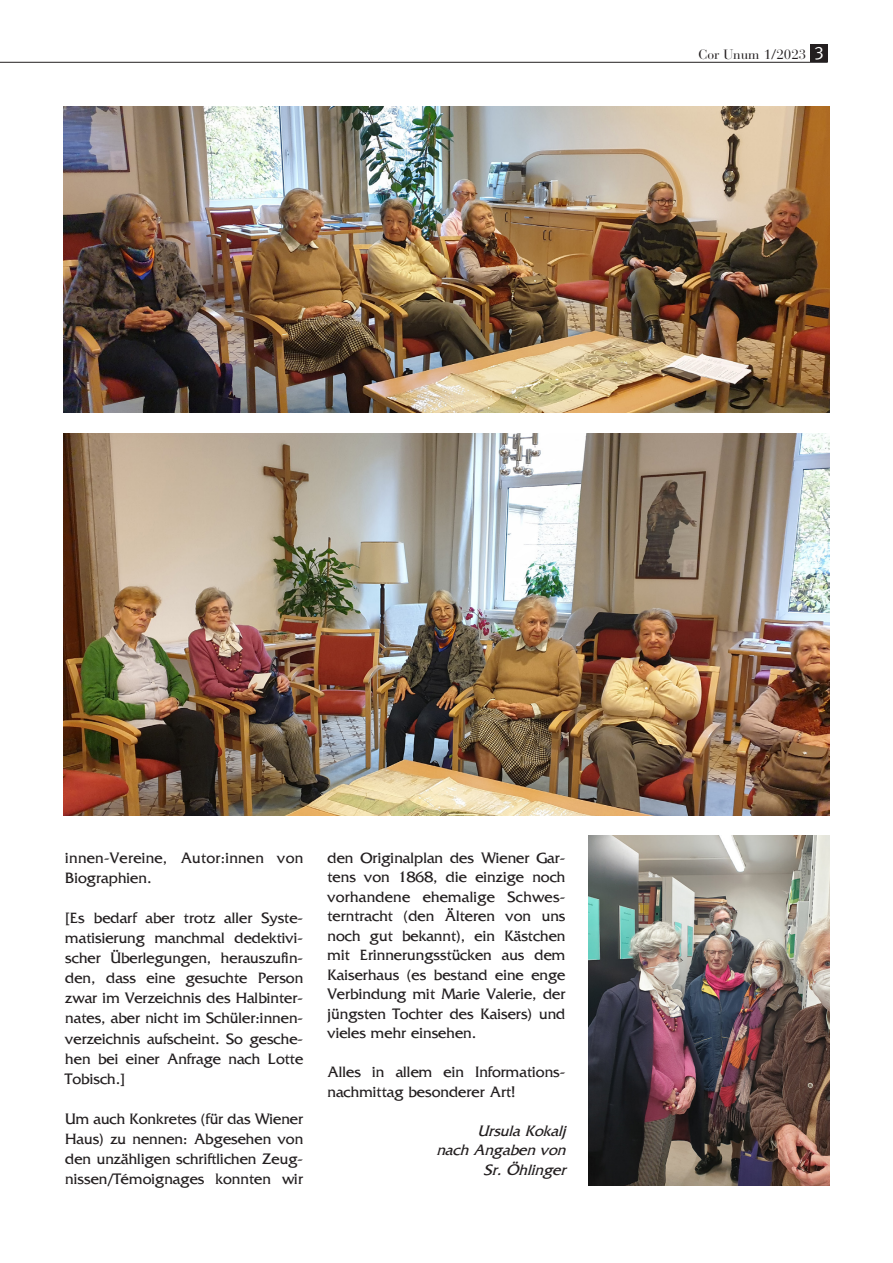
<style>
.page{position:relative;width:893px;height:1263px;background:#fff}
.page>*{position:absolute;margin:0;border:0;box-sizing:border-box;transform-origin:0 0}
.t1{font:18px "Seat Meta Normal";color:#fff}
.t2{font:15.75px/20.1px "Fritz Quadrata";color:#231f20;text-align:justify}
.t3{font:italic 15.75px/19.5px "Fritz Quadrata";color:#231f20;text-align:right}
.t4{font:13.5px "Bauer Bodoni LT";color:#231f20}
</style>
<div class="page">
<div style="left:811px;top:45px;width:17px;height:17px;background:#231f20"></div>
<hr style="left:0;top:62px;width:828px;height:1px;background:#231f20">
<img style="left:64px;top:106px;width:765px;height:306px">
<img style="left:64px;top:433px;width:765px;height:383px">
<img style="left:589px;top:836px;width:240px;height:349px">
<p class="t4" style="left:698px;top:46px;width:110px">Cor Unum 1/2023</p>
<p class="t1" style="left:814px;top:43px;width:12px">3</p>
<p class="t2" style="left:65px;top:848px;width:240px">innen-Vereine, Autor:innen von<br>Biographien.</p>
<p class="t2" style="left:65px;top:908px;width:239px">[Es bedarf aber trotz aller Syste&shy;matisierung manchmal dedektivi&shy;scher Überlegungen, herauszufin&shy;den, dass eine gesuchte Person zwar im Verzeichnis des Halbinter&shy;nates, aber nicht im Schüler:innen&shy;verzeichnis aufscheint. So gesche&shy;hen bei einer Anfrage nach Lotte Tobisch.]</p>
<p class="t2" style="left:65px;top:1109px;width:239px">Um auch Konkretes (für das Wiener Haus) zu nennen: Abgesehen von den unzähligen schriftlichen Zeug&shy;nissen/Témoignages konnten wir</p>
<p class="t2" style="left:327px;top:848px;width:239px;line-height:19.5px">den Originalplan des Wiener Gar&shy;tens von 1868, die einzige noch vorhandene ehemalige Schwes&shy;terntracht (den Älteren von uns noch gut bekannt), ein Kästchen mit Erinnerungsstücken aus dem Kaiserhaus (es bestand eine enge Verbindung mit Marie Valerie, der jüngsten Tochter des Kaisers) und vieles mehr einsehen.</p>
<p class="t2" style="left:327px;top:1062px;width:240px;line-height:19.5px">Alles in allem ein Informations&shy;nachmittag besonderer Art!</p>
<p class="t3" style="left:436px;top:1121px;width:131px">Ursula Kokalj<br>nach Angaben von<br>Sr. Öhlinger</p>
</div>
